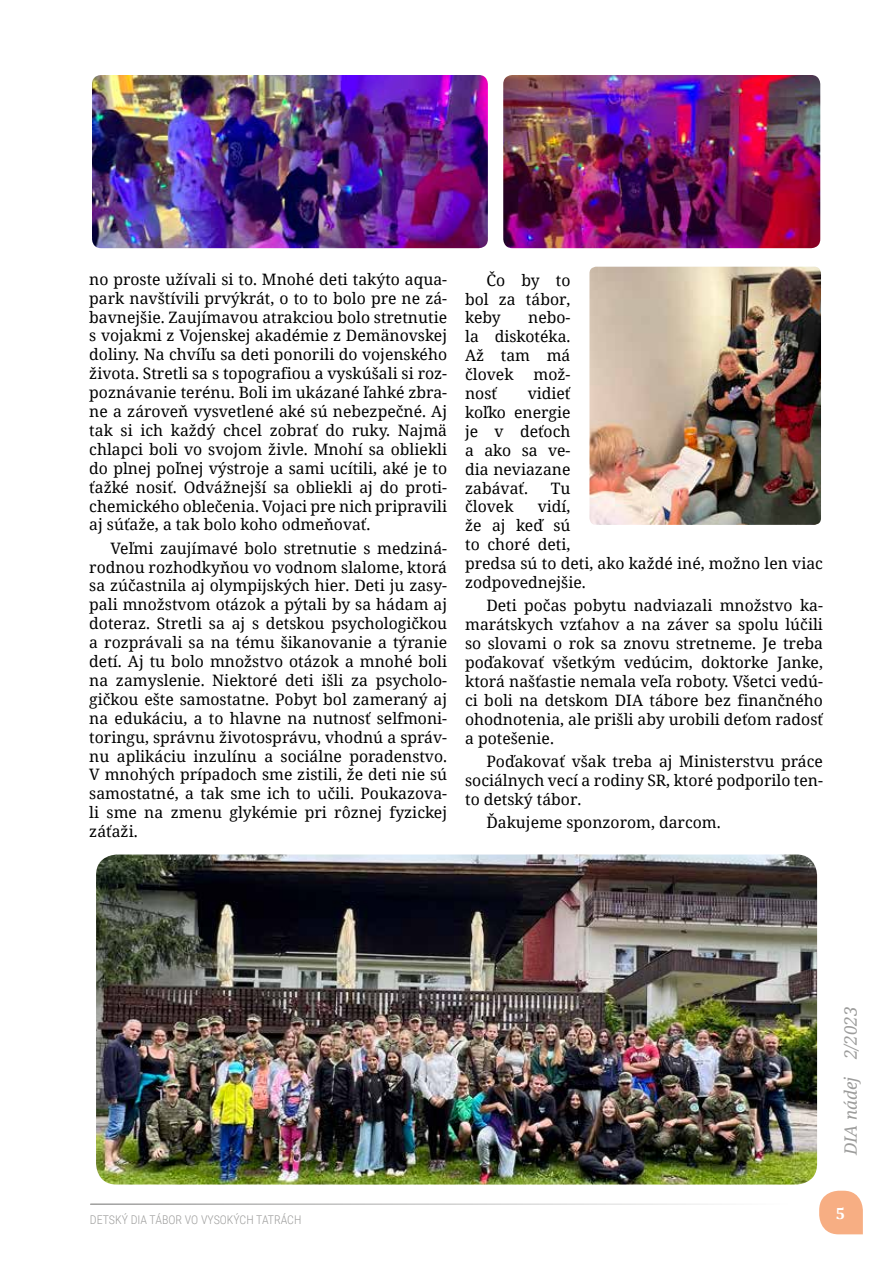
<style>
.page{position:relative;width:893px;height:1263px;background:#fff}
.page>*{position:absolute;margin:0;border:0;box-sizing:border-box;transform-origin:0 0}
.t1{font:italic 17.1px "Noto Serif";color:#9d9d9c}
.t2{font:700 16.35px "Cambria";color:#fff}
.t3{font:15.75px/18.9px "Noto Serif";color:#000;text-align:justify}
.t4{font:300 12px "Roboto Condensed";color:#9d9d9c}
</style>
<div class="page">
<svg style="left:819px;top:1191px;width:44px;height:43px;background:#f7b791"></svg>
<img style="left:93px;top:76px;width:394px;height:171px">
<div style="left:89px;top:72px;width:402px;height:179px;border:3px solid #fff;border-radius:10px"></div>
<img style="left:504px;top:76px;width:315px;height:171px">
<div style="left:500px;top:72px;width:323px;height:179px;border:3px solid #fff;border-radius:10px"></div>
<img style="left:590px;top:268px;width:230px;height:256px">
<div style="left:587px;top:265px;width:236px;height:262px;border:2px solid #fff;border-radius:8px"></div>
<img style="left:97px;top:855px;width:719px;height:329px">
<div style="left:90px;top:848px;width:733px;height:343px;border:6px solid #fff;border-radius:24px"></div>
<p class="t3" style="left:89px;top:269px;width:359px">no proste užívali si to. Mnohé deti takýto aqua&shy;park navštívili prvýkrát, o to to bolo pre ne zá&shy;bavnejšie. Zaujímavou atrakciou bolo stretnutie s vojakmi z Vojenskej akadémie z Demänovskej doliny. Na chvíľu sa deti ponorili do vojenského života. Stretli sa s topografiou a vyskúšali si roz&shy;poznávanie terénu. Boli im ukázané ľahké zbra&shy;ne a zároveň vysvetlené aké sú nebezpečné. Aj tak si ich každý chcel zobrať do ruky. Najmä chlapci boli vo svojom živle. Mnohí sa obliekli do plnej poľnej výstroje a sami ucítili, aké je to ťažké nosiť. Odvážnejší sa obliekli aj do proti&shy;chemického oblečenia. Vojaci pre nich pripravili aj súťaže, a tak bolo koho odmeňovať.</p>
<p class="t3" style="left:89px;top:538px;width:359px;text-indent:21px">Veľmi zaujímavé bolo stretnutie s medziná&shy;rodnou rozhodkyňou vo vodnom slalome, ktorá sa zúčastnila aj olympijských hier. Deti ju zasy&shy;pali množstvom otázok a pýtali by sa hádam aj doteraz. Stretli sa aj s detskou psychologičkou a rozprávali sa na tému šikanovanie a týranie detí. Aj tu bolo množstvo otázok a mnohé boli na zamyslenie. Niektoré deti išli za psycholo&shy;gičkou ešte samostatne. Pobyt bol zameraný aj na edukáciu, a to hlavne na nutnosť selfmoni&shy;toringu, správnu životosprávu, vhodnú a správ&shy;nu aplikáciu inzulínu a sociálne poradenstvo.<br>V mnohých prípadoch sme zistili, že deti nie sú samostatné, a tak sme ich to učili. Poukazova&shy;li sme na zmenu glykémie pri rôznej fyzickej záťaži.</p>
<p class="t3" style="left:465px;top:270px;width:107px;text-indent:21px">Čo by to bol za tábor, keby</p>
<p class="t3" style="left:465px;top:308px;width:107px;text-indent:63px">nebo&shy;la diskotéka.<br>Až tam má človek</p>
<p class="t3" style="left:534px;top:364px;width:38px">mož-</p>
<p class="t3" style="left:465px;top:383px;width:107px;text-indent:63px">vidieť koľko energie je v deťoch a ako sa ve&shy;dia neviazane zabávať.</p>
<p class="t3" style="left:465px;top:383px;width:33px">nosť</p>
<p class="t3" style="left:551px;top:478px;width:21px">Tu</p>
<p class="t3" style="left:465px;top:497px;width:359px;text-align:left;text-indent:73px">vidí,<br>že aj keď sú<br>to choré deti,<br>predsa sú to deti, ako každé iné, možno len viac zodpovednejšie.</p>
<p class="t3" style="left:465px;top:595px;width:359px;text-indent:21px">Deti počas pobytu nadviazali množstvo ka&shy;marátskych vzťahov a na záver sa spolu lúčili so slovami o rok sa znovu stretneme. Je treba poďakovať všetkým vedúcim, doktorke Janke, ktorá našťastie nemala veľa roboty. Všetci vedú&shy;ci boli na detskom DIA tábore bez finančného ohodnotenia, ale prišli aby urobili deťom radosť a potešenie.</p>
<p class="t3" style="left:465px;top:751px;width:359px;text-indent:21px">Poďakovať však treba aj Ministerstvu práce sociálnych vecí a rodiny SR, ktoré podporilo ten&shy;to detský tábor.</p>
<p class="t3" style="left:486px;top:812px;width:236px">Ďakujeme sponzorom, darcom.</p>
<p class="t3" style="left:465px;top:497px;width:50px">človek</p>
<p class="t4" style="left:90px;top:1211px;width:213px">DETSKÝ DIA TÁBOR VO VYSOKÝCH TATRÁCH</p>
<p class="t1" style="left:839px;top:1155px;width:150px;rotate:-90deg">DIA nádej 2/2023</p>
<p class="t2" style="left:835px;top:1202px;width:11px">5</p>
</div>
